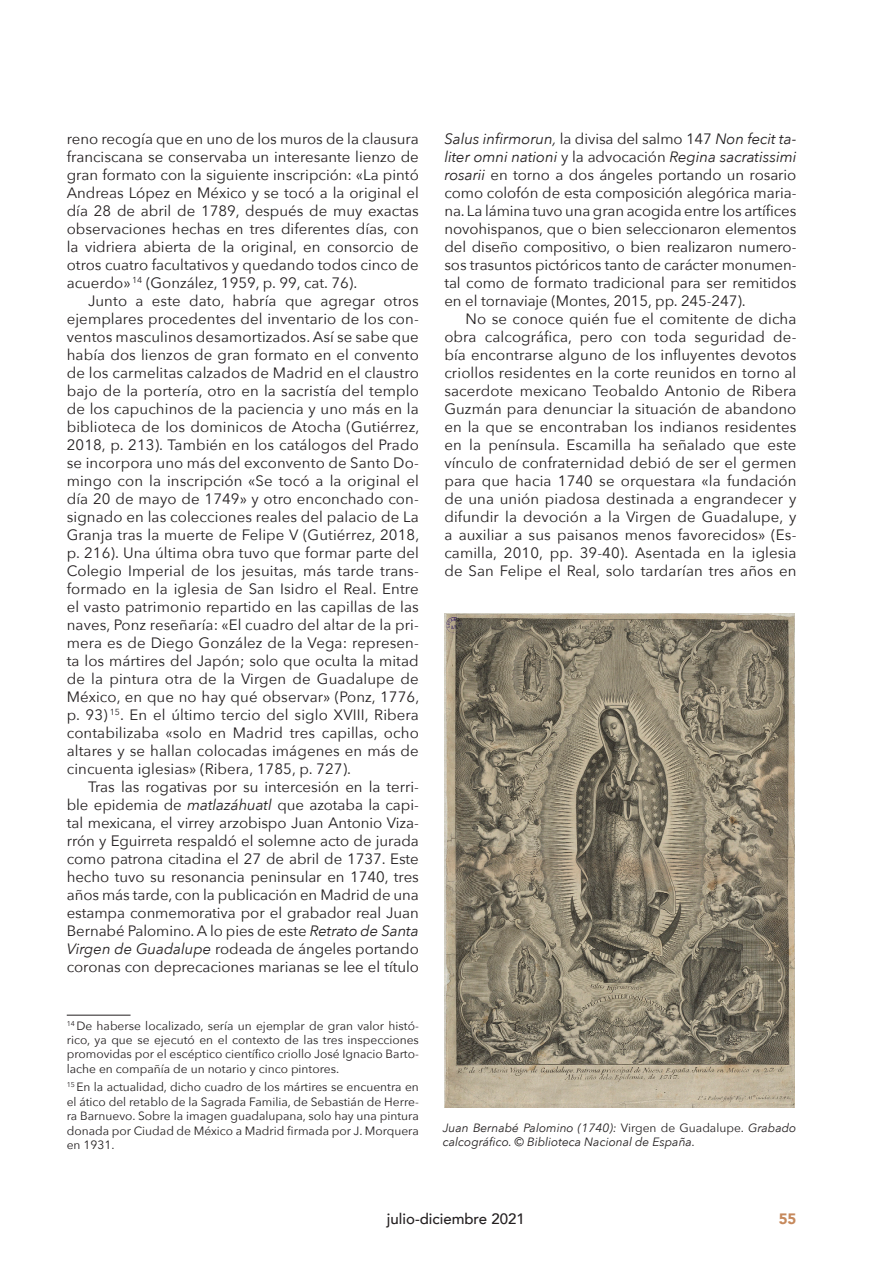
<style>
.page{position:relative;width:893px;height:1263px;background:#fff}
.page>*{position:absolute;margin:0;border:0;box-sizing:border-box;transform-origin:0 0}
.TEXTO{font:15px/18px "Avenir Next";color:#231f20;text-align:justify}
.t1{font:500 15px "Avenir";color:#231f20}
.t2{font:900 15px "Avenir";color:#c6895c}
.Nota_al_pie{font:12px/14.4px "Avenir Next";color:#231f20;text-align:justify}
.t3{font:italic 12px/14.4px "Avenir Next";color:#231f20}
.s1{font-style:italic}
.s2{font-style:normal}
</style>
<div class="page">
<img style="left:445px;top:613px;width:349px;height:494px">
<hr style="left:67px;top:1015px;width:64px;height:1px;background:#231f20">
<p class="TEXTO" style="left:67px;top:129px;width:354px">reno recogía que en uno de los muros de la clausura franciscana se conservaba un interesante lienzo de gran formato con la siguiente inscripción: «La pintó Andreas López en México y se tocó a la original el día 28 de abril de 1789, después de muy exactas observaciones hechas en tres diferentes días, con la vidriera abierta de la original, en consorcio de otros cuatro facultativos y quedando todos cinco de acuerdo» <sup>14</sup> (González, 1959, p. 99, cat. 76).</p>
<p class="TEXTO" style="left:67px;top:291px;width:354px;text-indent:21px">Junto a este dato, habría que agregar otros ejemplares procedentes del inventario de los con&shy;ventos masculinos desamortizados. Así se sabe que había dos lienzos de gran formato en el convento de los carmelitas calzados de Madrid en el claustro bajo de la portería, otro en la sacristía del templo de los capuchinos de la paciencia y uno más en la biblioteca de los dominicos de Atocha (Gutiérrez, 2018, p. 213). También en los catálogos del Prado se incorpora uno más del exconvento de Santo Do&shy;mingo con la inscripción «Se tocó a la original el día 20 de mayo de 1749» y otro enconchado con&shy;signado en las colecciones reales del palacio de La Granja tras la muerte de Felipe V (Gutiérrez, 2018, p. 216). Una última obra tuvo que formar parte del Colegio Imperial de los jesuitas, más tarde trans&shy;formado en la iglesia de San Isidro el Real. Entre el vasto patrimonio repartido en las capillas de las naves, Ponz reseñaría: «El cuadro del altar de la pri&shy;mera es de Diego González de la Vega: represen&shy;ta los mártires del Japón; solo que oculta la mitad de la pintura otra de la Virgen de Guadalupe de México, en que no hay qué observar» (Ponz, 1776, p. 93) <sup>15</sup>. En el último tercio del siglo XVIII, Ribera contabilizaba «solo en Madrid tres capillas, ocho altares y se hallan colocadas imágenes en más de cincuenta iglesias» (Ribera, 1785, p. 727).</p>
<p class="TEXTO" style="left:67px;top:777px;width:354px;text-indent:21px">Tras las rogativas por su intercesión en la terri&shy;ble epidemia de <span class="s1">matlazáhuatl</span> que azotaba la capi&shy;tal mexicana, el virrey arzobispo Juan Antonio Viza&shy;rrón y Eguirreta respaldó el solemne acto de jurada como patrona citadina el 27 de abril de 1737. Este hecho tuvo su resonancia peninsular en 1740, tres años más tarde, con la publicación en Madrid de una estampa conmemorativa por el grabador real Juan Bernabé Palomino. A lo pies de este <span class="s1">Retrato de Santa Virgen de Guadalupe</span> rodeada de ángeles portando coronas con deprecaciones marianas se lee el título</p>
<p class="Nota_al_pie" style="left:67px;top:1018px;width:354px"><sup>14</sup> De haberse localizado, sería un ejemplar de gran valor histó&shy;rico, ya que se ejecutó en el contexto de las tres inspecciones promovidas por el escéptico científico criollo José Ignacio Barto&shy;lache en compañía de un notario y cinco pintores.</p>
<p class="Nota_al_pie" style="left:67px;top:1079px;width:354px"><sup>15</sup> En la actualidad, dicho cuadro de los mártires se encuentra en el ático del retablo de la Sagrada Familia, de Sebastián de Herre&shy;ra Barnuevo. Sobre la imagen guadalupana, solo hay una pintura donada por Ciudad de México a Madrid firmada por J. Morquera en 1931.</p>
<p class="TEXTO" style="left:444px;top:129px;width:354px"><span class="s1">Salus infirmorun,</span> la divisa del salmo 147 <span class="s1">Non fecit ta&shy;liter omni nationi</span> y la advocación <span class="s1">Regina sacratissimi rosarii</span> en torno a dos ángeles portando un rosario como colofón de esta composición alegórica maria&shy;na. La lámina tuvo una gran acogida entre los artífices novohispanos, que o bien seleccionaron elementos del diseño compositivo, o bien realizaron numero&shy;sos trasuntos pictóricos tanto de carácter monumen&shy;tal como de formato tradicional para ser remitidos en el tornaviaje (Montes, 2015, pp. 245-247).</p>
<p class="TEXTO" style="left:444px;top:309px;width:354px;text-indent:21px">No se conoce quién fue el comitente de dicha obra calcográfica, pero con toda seguridad de&shy;bía encontrarse alguno de los influyentes devotos criollos residentes en la corte reunidos en torno al sacerdote mexicano Teobaldo Antonio de Ribera Guzmán para denunciar la situación de abandono en la que se encontraban los indianos residentes en la península. Escamilla ha señalado que este vínculo de confraternidad debió de ser el germen para que hacia 1740 se orquestara «la fundación de una unión piadosa destinada a engrandecer y difundir la devoción a la Virgen de Guadalupe, y a auxiliar a sus paisanos menos favorecidos» (Es&shy;camilla, 2010, pp. 39-40). Asentada en la iglesia de San Felipe el Real, solo tardarían tres años en</p>
<p class="t3" style="left:443px;top:1120px;width:355px">Juan Bernabé Palomino (1740): <span class="s2">Virgen de Guadalupe.</span> Grabado calcográfico. © Biblioteca Nacional de España.</p>
<p class="t1" style="left:387px;top:1206px;width:139px">julio-diciembre 2021</p>
<p class="t2" style="left:779px;top:1206px;width:19px">55</p>
</div>
